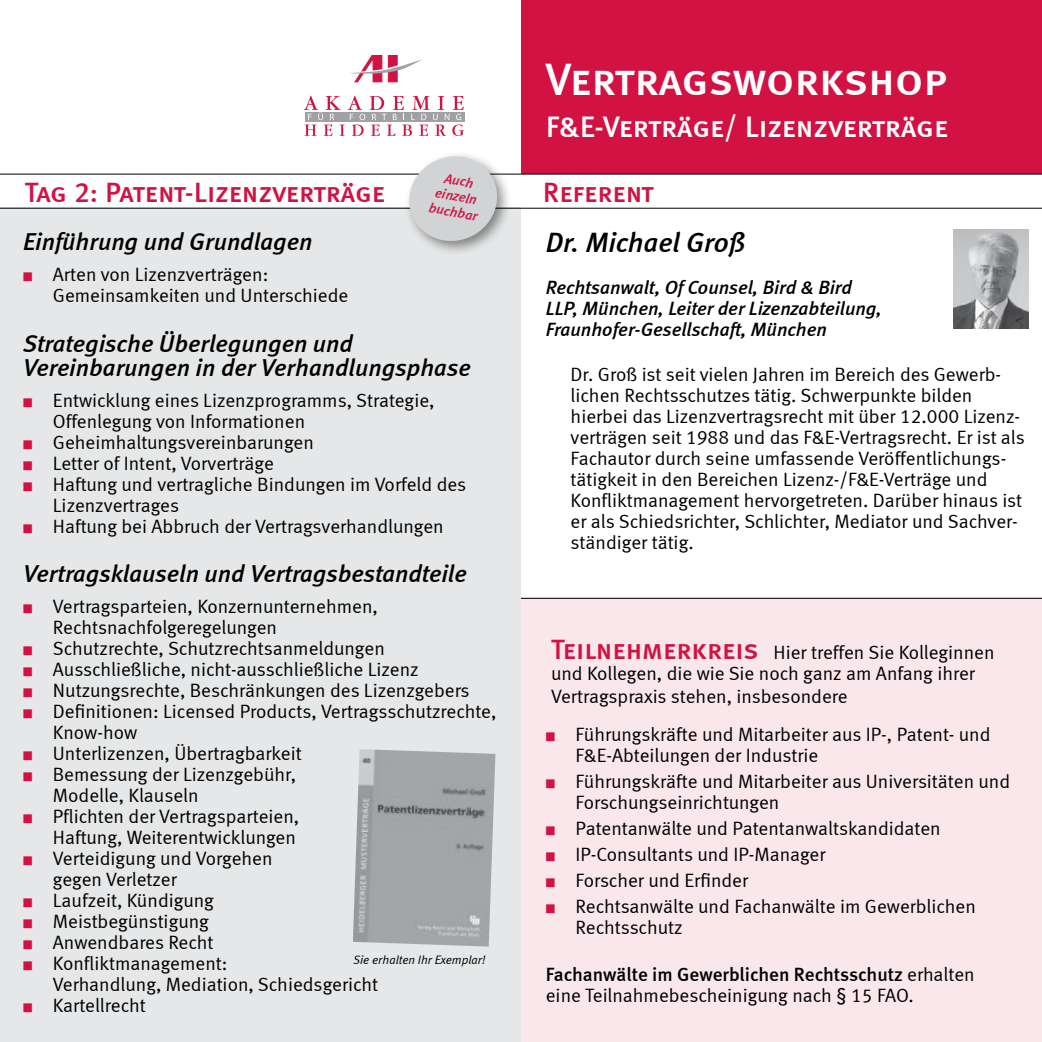
<style>
.page{position:relative;width:1042px;height:1042px;background:#fff}
.page>*{position:absolute;margin:0;border:0;box-sizing:border-box;transform-origin:0 0}
.t1{font:45.5px "Meta Medium LF Caps";letter-spacing:-.01em;color:#fff}
.t2{font:29.75px "Meta Medium LF Caps";letter-spacing:-.005em;color:#fff}
.t3{font:28px "Meta Medium LF Caps";letter-spacing:-.005em;color:#d11242}
.t4{font:italic 28px "Meta Medium LF";color:#000}
.t5{font:italic 24.5px/24.5px "Meta Medium LF";color:#000}
.t6{font:19.25px/21px "Meta Normal LF";color:#000}
.t7{font:italic 19.25px/21px "Meta Medium LF";color:#000}
.t8{font:19.25px "Meta Medium LF";color:#000}
.t9{font:italic 14px/15.8px "Meta Medium LF";color:#d11242;text-align:center}
.t10{font:italic 12.25px "Meta Normal LF";color:#000}
.s1{color:#d11242}
.s2{font-family:"Meta Medium LF Caps";font-size:28px;color:#d11242}
.s3{font-family:"Meta Normal LF"}
</style>
<div class="page">
<div style="left:0;top:208px;width:521px;height:834px;background:#e6e7e8"></div>
<div style="left:521px;top:0;width:521px;height:174px;background:#d11242"></div>
<svg style="left:350px;top:55px;width:73px;height:27px"></svg>
<svg style="left:304px;top:96px;width:160px;height:40px"></svg>
<hr style="left:0;top:208px;width:1042px;height:1px;background:#000">
<hr style="left:0;top:174px;width:1042px;height:1px;background:#000">
<div style="left:521px;top:598px;width:521px;height:444px;background:#fae7ec"></div>
<hr style="left:521px;top:598px;width:521px;height:1px;background:#000">
<img style="left:954px;top:230px;width:74px;height:99px">
<img style="left:353px;top:749px;width:142px;height:197px">
<div style="left:404px;top:151px;width:108px;height:105px;background:#000;opacity:.44"></div>
<svg style="left:403px;top:151px;width:100px;height:96px"></svg>
<h3 class="t3" style="left:25px;top:176px;width:362px">Tag 2: Patent-Lizenzverträge</h3>
<p class="t9" style="left:437px;top:168px;width:51px;rotate:11deg">Auch einzeln buchbar</p>
<p class="t5" style="left:23px;top:229px;width:291px">Einführung und Grundlagen</p>
<p class="t6" style="left:53px;top:264px;width:297px;text-indent:-30px"><span class="s1">■</span> Arten von Lizenzverträgen:<br>Gemeinsamkeiten und Unterschiede</p>
<p class="t5" style="left:23px;top:330px;width:449px">Strategische Überlegungen und<br>Vereinbarungen in der Verhandlungsphase</p>
<p class="t6" style="left:53px;top:390px;width:383px;text-indent:-30px"><span class="s1">■</span> Entwicklung eines Lizenzprogramms, Strategie,<br>Offenlegung von Informationen</p>
<p class="t6" style="left:23px;top:432px;width:292px"><span class="s1">■</span> Geheimhaltungsvereinbarungen</p>
<p class="t6" style="left:23px;top:453px;width:252px"><span class="s1">■</span> Letter of Intent, Vorverträge</p>
<p class="t6" style="left:53px;top:474px;width:415px;text-indent:-30px"><span class="s1">■</span> Haftung und vertragliche Bindungen im Vorfeld des<br>Lizenzvertrages</p>
<p class="t6" style="left:23px;top:516px;width:422px"><span class="s1">■</span> Haftung bei Abbruch der Vertragsverhandlungen</p>
<p class="t5" style="left:23px;top:561px;width:445px">Vertragsklauseln und Vertragsbestandteile</p>
<p class="t6" style="left:53px;top:596px;width:326px;text-indent:-30px"><span class="s1">■</span> Vertragsparteien, Konzernunternehmen,<br>Rechtsnachfolgeregelungen</p>
<p class="t6" style="left:23px;top:638px;width:363px"><span class="s1">■</span> Schutzrechte, Schutzrechtsanmeldungen</p>
<p class="t6" style="left:23px;top:659px;width:397px"><span class="s1">■</span> Ausschließliche, nicht-ausschließliche Lizenz</p>
<p class="t6" style="left:23px;top:680px;width:448px"><span class="s1">■</span> Nutzungsrechte, Beschränkungen des Lizenzgebers</p>
<p class="t6" style="left:53px;top:701px;width:445px;text-indent:-30px"><span class="s1">■</span> Definitionen: Licensed Products, Vertragsschutzrechte,<br>Know-how</p>
<p class="t6" style="left:23px;top:743px;width:280px"><span class="s1">■</span> Unterlizenzen, Übertragbarkeit</p>
<p class="t6" style="left:53px;top:764px;width:245px;text-indent:-30px"><span class="s1">■</span> Bemessung der Lizenzgebühr,<br>Modelle, Klauseln</p>
<p class="t6" style="left:23px;top:806px;width:278px;text-align:right"><span class="s1">■</span> Pflichten der Vertragsparteien,<br>Haftung, Weiterentwicklungen</p>
<p class="t6" style="left:53px;top:848px;width:221px;text-indent:-30px"><span class="s1">■</span> Verteidigung und Vorgehen gegen Verletzer</p>
<p class="t6" style="left:23px;top:890px;width:192px"><span class="s1">■</span> Laufzeit, Kündigung</p>
<p class="t6" style="left:23px;top:911px;width:187px"><span class="s1">■</span> Meistbegünstigung</p>
<p class="t6" style="left:23px;top:932px;width:192px"><span class="s1">■</span> Anwendbares Recht</p>
<p class="t6" style="left:53px;top:953px;width:327px;text-indent:-30px"><span class="s1">■</span> Konfliktmanagement:<br>Verhandlung, Mediation, Schiedsgericht</p>
<p class="t6" style="left:23px;top:995px;width:124px"><span class="s1">■</span> Kartellrecht</p>
<p class="t10" style="left:353px;top:952px;width:134px">Sie erhalten Ihr Exemplar!</p>
<h1 class="t1" style="left:546px;top:53px;width:403px">Vertragsworkshop</h1>
<h2 class="t2" style="left:546px;top:110px;width:404px">F&amp;E-Verträge/ Lizenzverträge</h2>
<h3 class="t3" style="left:543px;top:176px;width:113px">Referent</h3>
<h3 class="t4" style="left:546px;top:225px;width:201px">Dr. Michael Groß</h3>
<p class="t7" style="left:546px;top:277px;width:338px">Rechtsanwalt, Of Counsel, Bird &amp; Bird<br>LLP, München, Leiter der Lizenzabteilung,<br>Fraunhofer-Gesellschaft, München</p>
<p class="t6" style="left:570px;top:364px;width:456px">Dr. Groß ist seit vielen Jahren im Bereich des Gewerb&shy;lichen Rechtsschutzes tätig. Schwerpunkte bilden hierbei das Lizenzvertragsrecht mit über 12.000 Lizenz&shy;verträgen seit 1988 und das F&amp;E-Vertragsrecht. Er ist als Fachautor durch seine umfassende Veröffentlichungs&shy;tätigkeit in den Bereichen Lizenz-/F&amp;E-Verträge und Konfliktmanagement hervorgetreten. Darüber hinaus ist er als Schiedsrichter, Schlichter, Mediator und Sachver&shy;ständiger tätig.</p>
<p class="t6" style="left:551px;top:641px;width:445px"><span class="s2">Teilnehmerkreis</span> Hier treffen Sie Kolleginnen und Kollegen, die wie Sie noch ganz am Anfang ihrer</p>
<p class="t6" style="left:551px;top:685px;width:298px">Vertragspraxis stehen, insbesondere</p>
<p class="t6" style="left:575px;top:723px;width:416px;text-indent:-30px"><span class="s1">■</span> Führungskräfte und Mitarbeiter aus IP-, Patent- und<br>F&amp;E-Abteilungen der Industrie</p>
<p class="t6" style="left:575px;top:770px;width:436px;text-indent:-30px"><span class="s1">■</span> Führungskräfte und Mitarbeiter aus Universitäten und<br>Forschungseinrichtungen</p>
<p class="t6" style="left:546px;top:817px;width:396px"><span class="s1">■</span> Patentanwälte und Patentanwaltskandidaten</p>
<p class="t6" style="left:546px;top:843px;width:281px"><span class="s1">■</span> IP-Consultants und IP-Manager</p>
<p class="t6" style="left:546px;top:869px;width:204px"><span class="s1">■</span> Forscher und Erfinder</p>
<p class="t6" style="left:575px;top:895px;width:402px;text-indent:-30px"><span class="s1">■</span> Rechtsanwälte und Fachanwälte im Gewerblichen<br>Rechtsschutz</p>
<p class="t8" style="left:546px;top:963px;width:430px">Fachanwälte im Gewerblichen Rechtsschutz <span class="s3">erhalten</span></p>
<p class="t6" style="left:546px;top:984px;width:369px">eine Teilnahmebescheinigung nach § 15 FAO.</p>
</div>
